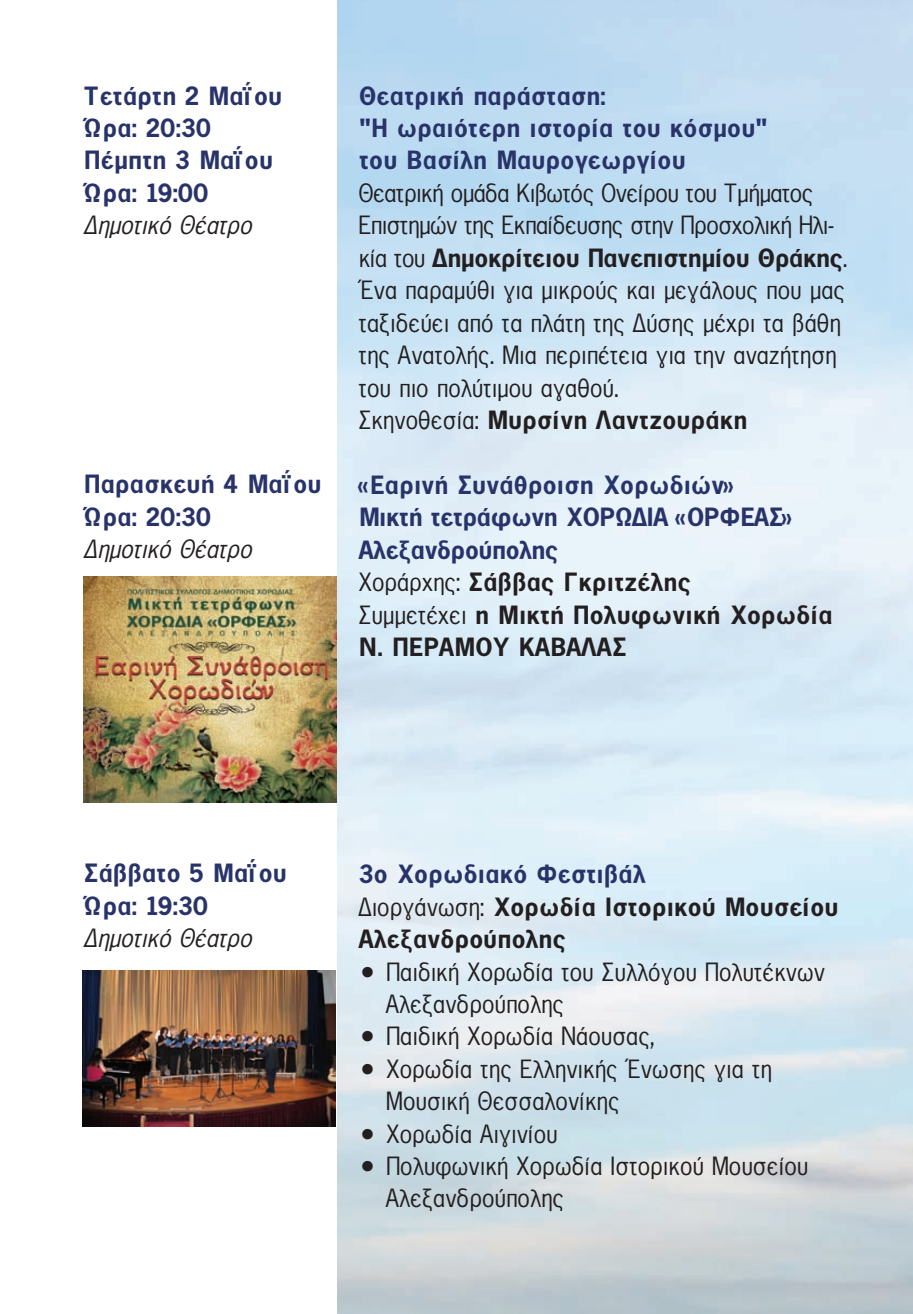
<style>
.page{position:relative;width:913px;height:1314px;background:#fff}
.page>*{position:absolute;margin:0;border:0;box-sizing:border-box;transform-origin:0 0}
.t1{font:27px/32.4px "UB News Letter";color:#231f20}
.t2{font:27px/32.4px "UB News Letter Bold";color:#28336a}
.t3{font:27px/32.4px "UB News Letter Bold";color:#231f20}
.t4{font:27px/32.4px "UB News Letter";letter-spacing:-.02em;color:#231f20}
.t5{font:27px "UB News Letter Italic";color:#231f20}
.t6{font:27px "UB News Letter Bold";letter-spacing:-.02em;color:#231f20}
.s1{font-family:"UB News Letter"}
.s2{font-family:"UB News Letter";color:#231f20}
.s3{color:#231f20}
.s4{color:#28336a}
</style>
<div class="page">
<img style="left:83px;top:970px;width:252px;height:156px">
<img style="left:84px;top:576px;width:253px;height:227px">
<p class="t2" style="left:83px;top:79px;width:199px">Τετάρτη 2 Μαΐου<br>Ώρα: 20:30<br>Πέμπτη 3 Μαΐου<br>Ώρα: 19:00</p>
<p class="t5" style="left:83px;top:213px;width:169px">Δημοτικό Θέατρο</p>
<p class="t2" style="left:83px;top:468px;width:239px">Παρασκευή 4 Μαΐου<br>Ώρα: 20:30</p>
<p class="t5" style="left:83px;top:537px;width:169px">Δημοτικό Θέατρο</p>
<p class="t2" style="left:357px;top:79px;width:410px">Θεατρική παράσταση:<br>“Η ωραιότερη ιστορία του κόσμου” του Βασίλη Μαυρογεωργίου</p>
<p class="t4" style="left:357px;top:177px;width:477px">Θεατρική ομάδα Κιβωτός Ονείρου του Τμήματος<br>Επιστημών της Εκπαίδευσης στην Προσχολική Ηλι-</p>
<p class="t6" style="left:357px;top:243px;width:490px"><span class="s1">κία του</span> Δημοκρίτειου Πανεπιστημίου Θράκης<span class="s1">.</span></p>
<p class="t1" style="left:357px;top:275px;width:487px">Ένα παραμύθι για μικρούς και μεγάλους που μας ταξιδεύει από τα πλάτη της Δύσης μέχρι τα βάθη της Ανατολής. Μια περιπέτεια για την αναζήτηση του πιο πολύτιμου αγαθού.</p>
<p class="t3" style="left:357px;top:403px;width:390px"><span class="s1">Σκηνοθεσία:</span> Μυρσίνη Λαντζουράκη</p>
<p class="t2" style="left:357px;top:468px;width:475px">«Εαρινή Συνάθροιση Χορωδιών»<br>Μικτή τετράφωνη ΧΟΡΩΔΙΑ «ΟΡΦΕΑΣ»<br>Αλεξανδρούπολης<br><span class="s2">Χοράρχης:</span> <span class="s3">Σάββας Γκριτζέλης<br></span><span class="s2">Συμμετέχει</span> <span class="s3">η Μικτή Πολυφωνική Χορωδία<br>Ν. ΠΕΡΑΜΟΥ ΚΑΒΑΛΑΣ</span></p>
<p class="t2" style="left:83px;top:857px;width:204px">Σάββατο 5 Μαΐου<br>Ώρα: 19:30</p>
<p class="t5" style="left:83px;top:925px;width:169px">Δημοτικό Θέατρο</p>
<p class="t3" style="left:357px;top:858px;width:481px"><span class="s4">3ο Χορωδιακό Φεστιβάλ<br></span><span class="s1">Διοργάνωση:</span> Χορωδία Ιστορικού Μουσείου<br>Αλεξανδρούπολης</p>
<p class="t1" style="left:385px;top:956px;width:440px;text-indent:-28px">• Παιδική Χορωδία του Συλλόγου Πολυτέκνων<br>Αλεξανδρούπολης</p>
<p class="t1" style="left:357px;top:1021px;width:297px">• Παιδική Χορωδία Νάουσας,</p>
<p class="t1" style="left:385px;top:1053px;width:387px;text-indent:-28px">• Χορωδία της Ελληνικής Ένωσης για τη<br>Μουσική Θεσσαλονίκης</p>
<p class="t1" style="left:357px;top:1118px;width:200px">• Χορωδία Αιγινίου</p>
<p class="t1" style="left:385px;top:1150px;width:423px;text-indent:-28px">• Πολυφωνική Χορωδία Ιστορικού Μουσείου<br>Αλεξανδρούπολης</p>
</div>
